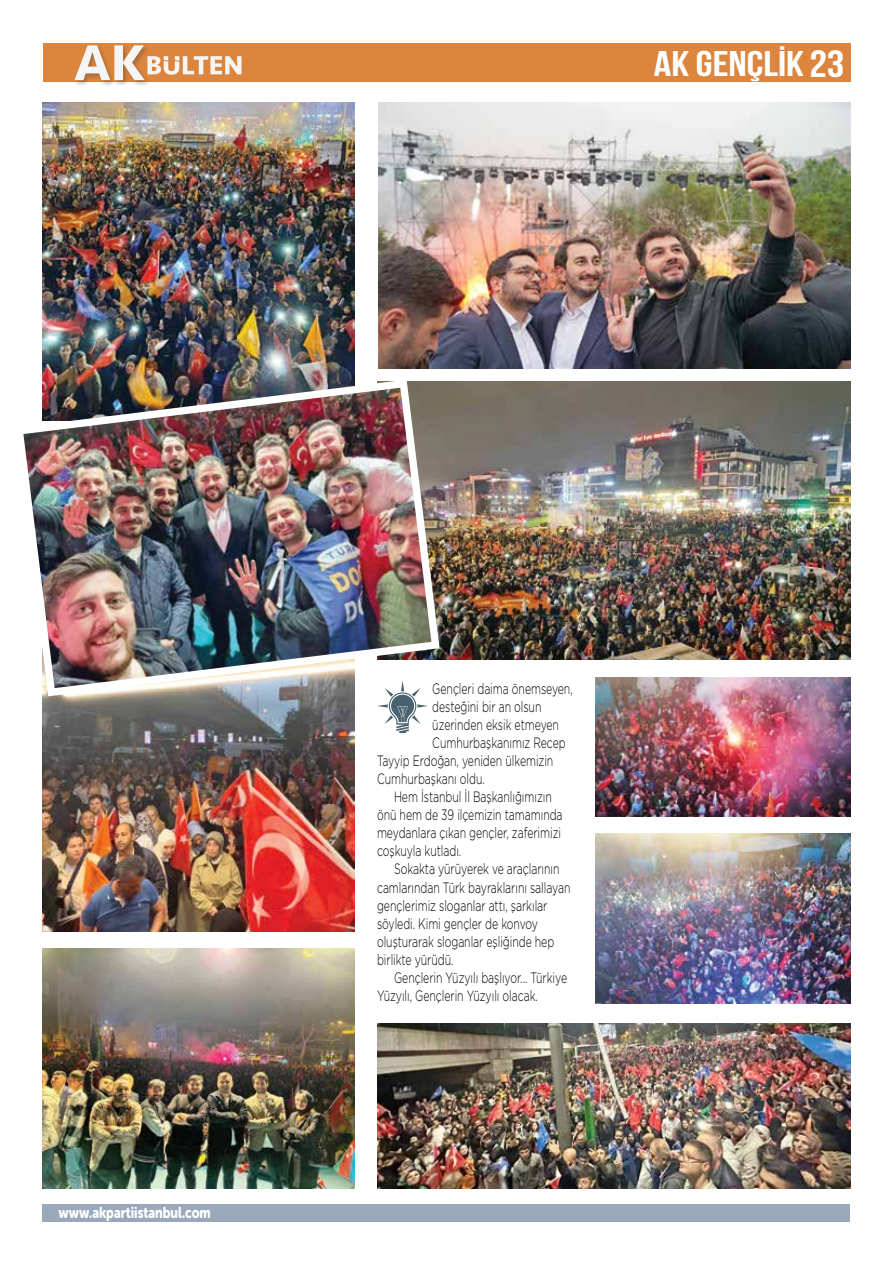
<style>
.page{position:relative;width:893px;height:1263px;background:#fff}
.page>*{position:absolute;margin:0;border:0;box-sizing:border-box;transform-origin:0 0}
.t1{font:700 35.7px "Bebas Neue";color:#fff;scale:1.21 1}
.t2{font:15.6px "Museo Sans Rounded 900";color:#fff;scale:.8 1}
.t3{font:300 15px "Gotham";letter-spacing:-.005em;color:#000;scale:.7 1}
.s1{font-size:37.95px}
</style>
<div class="page">
<img style="left:595px;top:833px;width:255px;height:170px">
<svg style="left:377px;top:700px;width:51px;height:33px"></svg>
<div style="left:43px;top:1204px;width:807px;height:17px;background:#99a9bb"></div>
<div style="left:43px;top:43px;width:807px;height:39px;background:#dc853f"></div>
<img style="left:74px;top:80px;width:74px;height:5px">
<svg style="left:74px;top:45px;width:168px;height:35px"></svg>
<img style="left:595px;top:677px;width:255px;height:139px">
<img style="left:378px;top:102px;width:472px;height:266px">
<img style="left:444px;top:381px;width:406px;height:278px">
<img style="left:377px;top:1023px;width:473px;height:165px">
<img style="left:43px;top:948px;width:311px;height:240px">
<img style="left:43px;top:102px;width:311px;height:274px">
<img style="left:43px;top:700px;width:311px;height:231px">
<img style="left:23px;top:376px;width:421px;height:324px">
<h1 class="t1" style="left:654px;top:44px;width:159px">AK GENÇLİK <span class="s1">23</span></h1>
<p class="t2" style="left:59px;top:1204px;width:192px">www.akpartiistanbul.com</p>
<p class="t3" style="left:432px;top:679px;width:202px">Gençleri daima önemseyen,</p>
<p class="t3" style="left:432px;top:697px;width:157px">desteğini bir an olsun</p>
<p class="t3" style="left:432px;top:715px;width:182px">üzerinden eksik etmeyen</p>
<p class="t3" style="left:432px;top:733px;width:192px">Cumhurbaşkanımız Recep</p>
<p class="t3" style="left:377px;top:751px;width:253px">Tayyip Erdoğan, yeniden ülkemizin</p>
<p class="t3" style="left:377px;top:769px;width:155px">Cumhurbaşkanı oldu.</p>
<p class="t3" style="left:394px;top:787px;width:227px">Hem İstanbul İl Başkanlığımızın</p>
<p class="t3" style="left:377px;top:805px;width:267px">önü hem de 39 ilçemizin tamamında</p>
<p class="t3" style="left:377px;top:823px;width:264px">meydanlara çıkan gençler, zaferimizi</p>
<p class="t3" style="left:377px;top:841px;width:122px">coşkuyla kutladı.</p>
<p class="t3" style="left:394px;top:860px;width:238px">Sokakta yürüyerek ve araçlarının</p>
<p class="t3" style="left:377px;top:878px;width:278px">camlarından Türk bayraklarını sallayan</p>
<p class="t3" style="left:377px;top:896px;width:245px">gençlerimiz sloganlar attı, şarkılar</p>
<p class="t3" style="left:377px;top:914px;width:232px">söyledi. Kimi gençler de konvoy</p>
<p class="t3" style="left:377px;top:932px;width:255px">oluşturarak sloganlar eşliğinde hep</p>
<p class="t3" style="left:377px;top:950px;width:111px">birlikte yürüdü.</p>
<p class="t3" style="left:394px;top:968px;width:249px">Gençlerin Yüzyılı başlıyor... Türkiye</p>
<p class="t3" style="left:377px;top:986px;width:231px">Yüzyılı, Gençlerin Yüzyılı olacak.</p>
</div>
